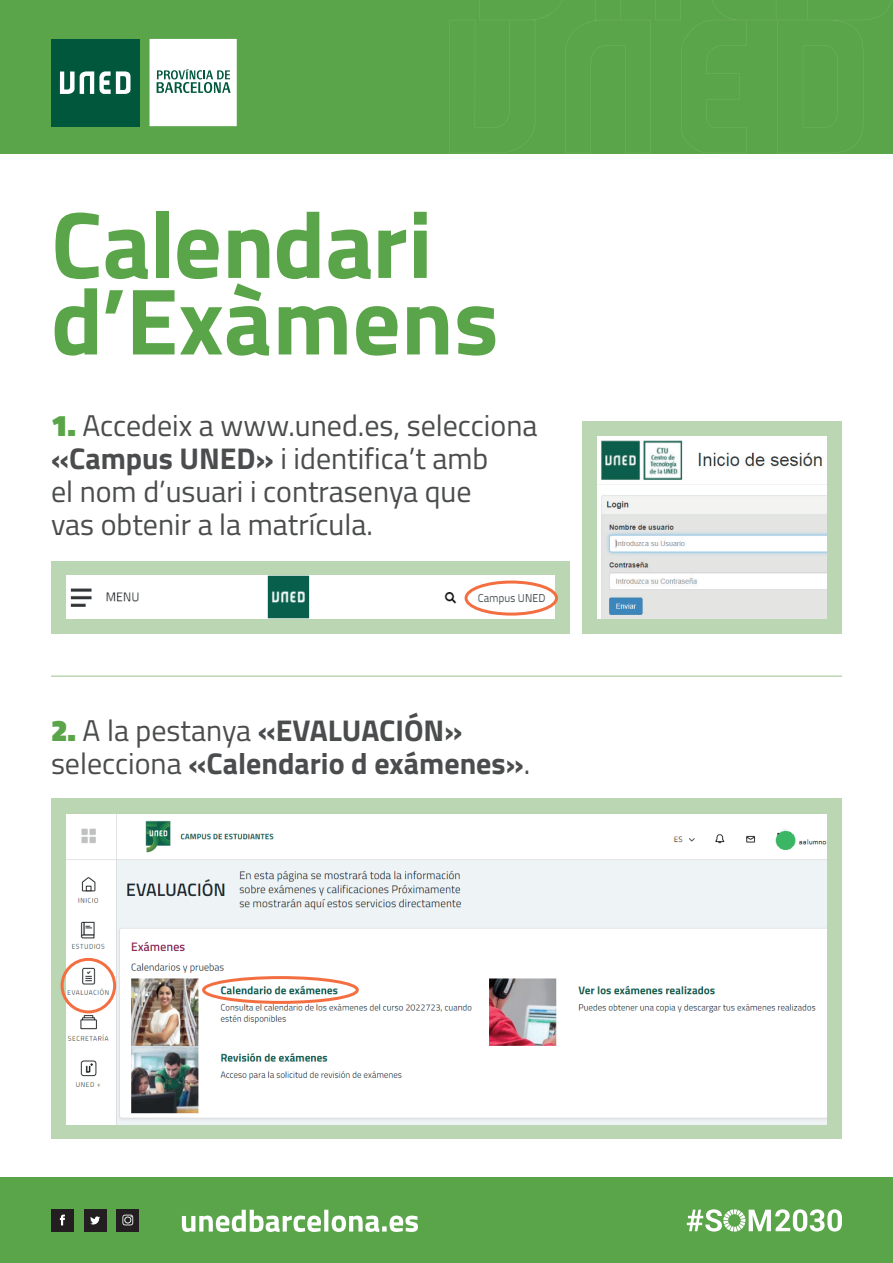
<style>
.page{position:relative;width:893px;height:1263px;background:#fff}
.page>*{position:absolute;margin:0;border:0;box-sizing:border-box;transform-origin:0 0}
.t1{font:700 94.5px/76.5px "Titillium Web";letter-spacing:.005em;color:#5aa549}
.t2{font:30px/33px "Titillium Web";color:#4b4c4d}
.t3{font:700 30px/33px "Titillium Web";color:#4b4c4d}
.s1{font-weight:900;color:#5aa549}
.s2{font-weight:700}
.s3{font-weight:400}
</style>
<div class="page">
<div style="left:0;top:0;width:893px;height:153px;background:#5aa549"></div>
<div style="left:51px;top:39px;width:88px;height:87px;background:#00573c"></div>
<svg style="left:60px;top:71px;width:71px;height:23px"></svg>
<svg style="left:150px;top:39px;width:87px;height:87px;background:#e8f0ed"></svg>
<svg style="left:449px;top:20px;width:414px;height:133px"></svg>
<svg style="left:479px;top:0;width:413px;height:21px"></svg>
<div style="left:0;top:1178px;width:893px;height:85px;background:#5aa549"></div>
<div style="left:51px;top:1209px;width:23px;height:23px;background:#231f20"></div>
<div style="left:84px;top:1209px;width:22px;height:23px;background:#231f20"></div>
<svg style="left:60px;top:1214px;width:5px;height:11px"></svg>
<div style="left:116px;top:1209px;width:23px;height:23px;background:#231f20"></div>
<svg style="left:122px;top:1215px;width:11px;height:10px"></svg>
<svg style="left:90px;top:1216px;width:10px;height:8px"></svg>
<svg style="left:687px;top:1209px;width:155px;height:22px"></svg>
<svg style="left:182px;top:1210px;width:236px;height:22px"></svg>
<div style="left:51px;top:561px;width:519px;height:73px;background:#bad6b2"></div>
<div style="left:51px;top:799px;width:791px;height:340px;background:#bad6b2"></div>
<div style="left:583px;top:421px;width:259px;height:213px;background:#bad6b2"></div>
<img style="left:598px;top:436px;width:229px;height:182px">
<img style="left:66px;top:576px;width:489px;height:42px">
<img style="left:66px;top:814px;width:761px;height:310px">
<div style="left:465px;top:580px;width:93px;height:36px;border:3px solid #f36f42;border-radius:50%"></div>
<hr style="left:51px;top:675px;width:791px;height:2px;background:#bad6b2">
<div style="left:202px;top:976px;width:157px;height:28px;border:3px solid #f36f42;border-radius:50%"></div>
<div style="left:61px;top:958px;width:55px;height:55px;border:3px solid #f36f42;border-radius:50%"></div>
<h1 class="t1" style="left:51px;top:202px;width:449px">Calendari d’Exàmens</h1>
<p class="t2" style="left:51px;top:408px;width:488px"><span class="s1">1.</span> Accedeix a www.uned.es, selecciona <span class="s2">«Campus UNED»</span> i identifica’t amb<br>el nom d’usuari i contrasenya que<br>vas obtenir a la matrícula.</p>
<p class="t3" style="left:51px;top:713px;width:481px"><span class="s1">2.</span> <span class="s3">A la pestanya</span> «EVALUACIÓN» <span class="s3">selecciona</span> «Calendario d exámenes»<span class="s3">.</span></p>
</div>
